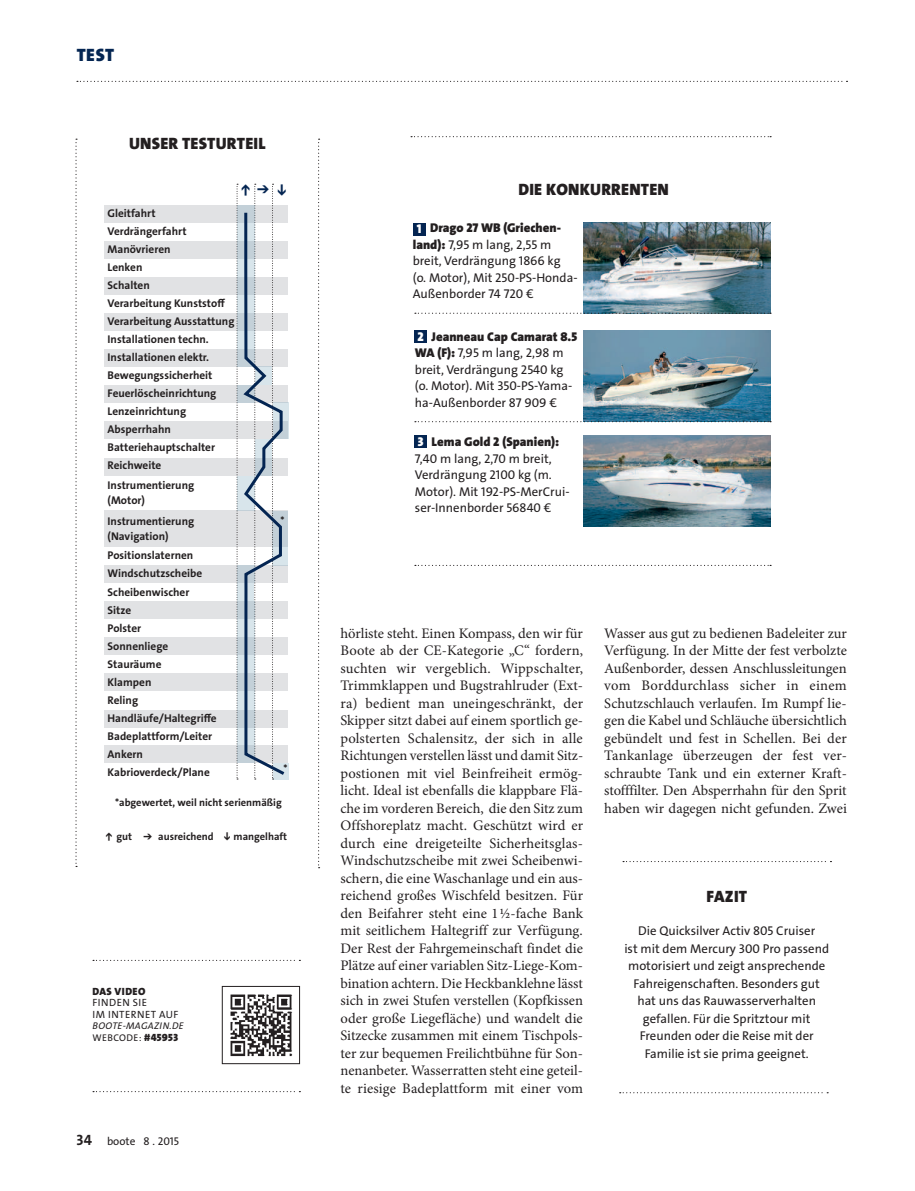
<style>
.page{position:relative;width:915px;height:1191px;background:#fff}
.page>*{position:absolute;margin:0;border:0;box-sizing:border-box;transform-origin:0 0}
.t1{font:900 18px "The Sans LP9";color:#042552}
.t2{font:900 16.5px "The Sans LP9";letter-spacing:.015em;color:#231f20}
.t3{font:14.55px/17.5px "Minion Pro";color:#231f20;text-align:justify}
.t4{font:12.75px/16.5px "The Sans LP5 Plain";color:#231f20}
.t5{font:900 12.75px "The Sans LP9";color:#231f20}
.t6{font:900 12.75px "The Sans LP9";color:#fff}
.t7{font:11.25px/18px "The Sans LP7 Bld";color:#231f20}
.t8{font:11.25px "The Sans LP5 Plain";color:#231f20}
.t9{font:10.5px "The Sans LP7 Bld";color:#231f20}
.t10{font:10.5px/11.6px "The Sans LP5 Plain";letter-spacing:.05em;color:#231f20}
.t11{font:900 10.5px "The Sans LP9";letter-spacing:.05em;color:#231f20}
.t12{font:9.75px "The Sans LP5 Plain IT";letter-spacing:.04em;color:#231f20}
.t13{font:9.75px "The Sans LP5 Plain";color:#231f20}
.s1{font-family:"The Sans LP9";font-weight:900;font-size:10.5px}
.s2{font-family:"The Sans LP7 Bld";font-size:15px}
.s3{font-family:"The Sans LP9";font-weight:900}
</style>
<div class="page">
<svg style="left:77px;top:81px;width:770px;height:1px"></svg>
<svg style="left:622px;top:861px;width:209px;height:1px"></svg>
<svg style="left:619px;top:1092px;width:208px;height:1px"></svg>
<svg style="left:411px;top:136px;width:359px;height:1px"></svg>
<img style="left:583px;top:330px;width:187px;height:91px">
<img style="left:583px;top:223px;width:187px;height:90px">
<img style="left:583px;top:435px;width:187px;height:92px">
<div style="left:412px;top:223px;width:13px;height:12px;background:#042552"></div>
<div style="left:414px;top:330px;width:13px;height:13px;background:#042552"></div>
<div style="left:414px;top:435px;width:13px;height:13px;background:#042552"></div>
<svg style="left:415px;top:565px;width:355px;height:1px"></svg>
<svg style="left:415px;top:313px;width:355px;height:1px"></svg>
<svg style="left:415px;top:421px;width:355px;height:1px"></svg>
<svg style="left:75px;top:139px;width:2px;height:728px"></svg>
<svg style="left:318px;top:139px;width:1px;height:729px"></svg>
<div style="left:105px;top:205px;width:183px;height:18px;background:#e1e2e4"></div>
<div style="left:105px;top:241px;width:183px;height:18px;background:#e1e2e4"></div>
<div style="left:105px;top:277px;width:183px;height:18px;background:#e1e2e4"></div>
<div style="left:105px;top:313px;width:183px;height:18px;background:#e1e2e4"></div>
<div style="left:105px;top:349px;width:183px;height:18px;background:#e1e2e4"></div>
<div style="left:105px;top:385px;width:183px;height:18px;background:#e1e2e4"></div>
<div style="left:105px;top:421px;width:183px;height:18px;background:#e1e2e4"></div>
<div style="left:105px;top:458px;width:183px;height:18px;background:#e1e2e4"></div>
<div style="left:105px;top:565px;width:183px;height:18px;background:#e1e2e4"></div>
<div style="left:105px;top:636px;width:183px;height:18px;background:#e1e2e4"></div>
<div style="left:105px;top:601px;width:183px;height:18px;background:#e1e2e4"></div>
<div style="left:105px;top:673px;width:183px;height:18px;background:#e1e2e4"></div>
<div style="left:105px;top:710px;width:183px;height:18px;background:#e1e2e4"></div>
<div style="left:105px;top:745px;width:183px;height:18px;background:#e1e2e4"></div>
<div style="left:105px;top:511px;width:183px;height:36px;background:#e1e2e4"></div>
<svg style="left:287px;top:511px;width:1px;height:54px"></svg>
<div style="left:273px;top:763px;width:15px;height:16px;background:#d8e5eb"></div>
<div style="left:273px;top:403px;width:15px;height:36px;background:#cddae1"></div>
<svg style="left:93px;top:959px;width:207px;height:2px"></svg>
<svg style="left:93px;top:1091px;width:207px;height:1px"></svg>
<svg style="left:221px;top:985px;width:79px;height:79px"></svg>
<svg style="left:236px;top:184px;width:51px;height:595px"></svg>
<p class="t1" style="left:77px;top:43px;width:37px">Test</p>
<p class="t2" style="left:129px;top:133px;width:138px">Unser TestUrteil</p>
<p class="t7" style="left:108px;top:205px;width:128px">Gleitfahrt<br>Verdrängerfahrt<br>Manövrieren<br>Lenken<br>Schalten<br>Verarbeitung Kunststoff<br>Verarbeitung Ausstattung<br>Installationen techn.<br>Installationen elektr.<br>Bewegungssicherheit<br>Feuerlöscheinrichtung<br>Lenzeinrichtung<br>Absperrhahn<br>Batteriehauptschalter<br>Reichweite</p>
<p class="t7" style="left:108px;top:478px;width:88px;line-height:15px">Instrumentierung (Motor)</p>
<p class="t7" style="left:108px;top:514px;width:88px;line-height:15px">Instrumentierung (Navigation)</p>
<p class="t7" style="left:108px;top:547px;width:111px">Positionslaternen<br>Windschutzscheibe<br>Scheibenwischer<br>Sitze<br>Polster<br>Sonnenliege<br>Stauräume<br>Klampen<br>Reling<br>Handläufe/Haltegriffe<br>Badeplattform/Leiter<br>Ankern<br>Kabrioverdeck/Plane</p>
<p class="t9" style="left:280px;top:513px;width:6px">*</p>
<p class="t9" style="left:283px;top:762px;width:6px">*</p>
<p class="t9" style="left:115px;top:796px;width:168px">*abgewertet, weil nicht serienmäßig</p>
<p class="t9" style="left:116px;top:830px;width:99px">gut ➔ ausreichend</p>
<p class="t9" style="left:233px;top:830px;width:55px">mangelhaft</p>
<p class="t11" style="left:92px;top:984px;width:54px">das video</p>
<p class="t10" style="left:92px;top:997px;width:86px">finden sie<br>im internet auf</p>
<p class="t12" style="left:92px;top:1019px;width:93px">BOOTE-MAGAZIN.DE</p>
<p class="t13" style="left:92px;top:1031px;width:87px">WEBCODE: <span class="s1">#45953</span></p>
<p class="t8" style="left:77px;top:1134px;width:104px"><span class="s2">34</span> boote 8 . 2015</p>
<p class="t2" style="left:518px;top:179px;width:152px">Die Konkurrenten</p>
<p class="t5" style="left:430px;top:220px;width:132px">Drago 27 WB (Griechen-</p>
<p class="t4" style="left:412px;top:236px;width:166px"><span class="s3">land):</span> 7,95 m lang, 2,55 m breit, Verdrängung 1866 kg<br>(o. Motor), Mit 250-PS-Honda-<br>Außenborder 74 720 €</p>
<p class="t6" style="left:416px;top:221px;width:6px">1</p>
<p class="t5" style="left:431px;top:328px;width:147px">Jeanneau Cap Camarat 8.5</p>
<p class="t4" style="left:415px;top:345px;width:159px"><span class="s3">WA (F):</span> 7,95 m lang, 2,98 m breit, Verdrängung 2540 kg (o. Motor). Mit 350-PS-Yama&shy;ha-Außenborder 87 909 €</p>
<p class="t6" style="left:417px;top:328px;width:8px">2</p>
<p class="t5" style="left:431px;top:433px;width:129px">Lema Gold 2 (Spanien):</p>
<p class="t4" style="left:415px;top:450px;width:156px">7,40 m lang, 2,70 m breit,<br>Verdrängung 2100 kg (m.<br>Motor). Mit 192-PS-MerCrui&shy;ser-I nnenborder 56840 €</p>
<p class="t6" style="left:418px;top:434px;width:7px">3</p>
<p class="t3" style="left:340px;top:624px;width:244px">hörliste steht. Einen Kompass, den wir für Boote ab der CE-Kategorie „C“ fordern, suchten wir vergeblich. Wippschalter, Trimmklappen und Bugstrahlruder (Ext&shy;ra) bedient man uneingeschränkt, der Skipper sitzt dabei auf einem sportlich ge&shy;polsterten Schalensitz, der sich in alle Richtungen verstellen lässt und damit Sitz&shy;postionen mit viel Beinfreiheit ermög&shy;licht. Ideal ist ebenfalls die klappbare Flä&shy;che im vorderen Bereich, die den Sitz zum Offshoreplatz macht. Geschützt wird er durch eine dreigeteilte Sicherheitsglas-Windschutzscheibe mit zwei Scheibenwi&shy;schern, die eine Waschanlage und ein aus&shy;reichend großes Wischfeld besitzen. Für den Beifahrer steht eine 1½-fache Bank mit seitlichem Haltegriff zur Verfügung.<br>Der Rest der Fahrgemeinschaft findet die Plätze auf einer variablen Sitz-Liege-Kom&shy;bination achtern. Die Heckbanklehne lässt sich in zwei Stufen verstellen (Kopfkissen oder große Liegefläche) und wandelt die Sitzecke zusammen mit einem Tischpols&shy;ter zur bequemen Freilichtbühne für Son&shy;nenanbeter. Wasserratten steht eine geteil&shy;te riesige Badeplattform mit einer vom</p>
<p class="t3" style="left:604px;top:624px;width:244px">Wasser aus gut zu bedienen Badeleiter zur Verfügung. In der Mitte der fest verbolzte Außenborder, dessen Anschlussleitungen vom Borddurchlass sicher in einem Schutzschlauch verlaufen. Im Rumpf lie&shy;gen die Kabel und Schläuche übersichtlich gebündelt und fest in Schellen. Bei der Tankanlage überzeugen der fest ver&shy;schraubte Tank und ein externer Kraft&shy;stofffilter. Den Absperrhahn für den Sprit haben wir dagegen nicht gefunden. Zwei</p>
<p class="t2" style="left:706px;top:886px;width:40px">Fazit</p>
<p class="t4" style="left:624px;top:922px;width:206px;line-height:17.5px;text-align:center">Die Quicksilver Activ 805 Cruiser<br>ist mit dem Mercury 300 Pro passend motorisiert und zeigt ansprechende Fahreigenschaften. Besonders gut hat uns das Rauwasserverhalten gefallen. Für die Spritztour mit Freunden oder die Reise mit der Familie ist sie prima geeignet.</p>
</div>
